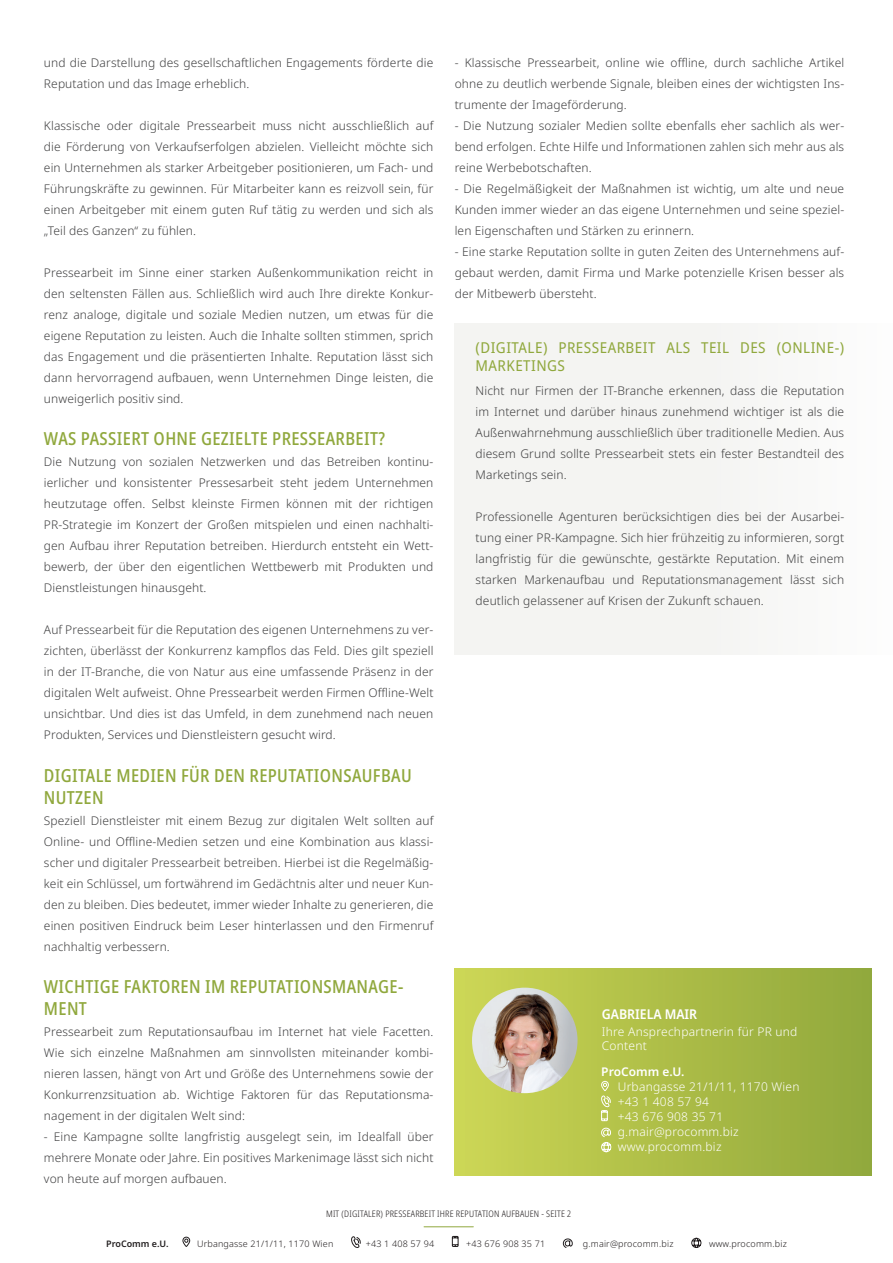
<style>
.page{position:relative;width:893px;height:1263px;background:#fff}
.page>*{position:absolute;margin:0;border:0;box-sizing:border-box;transform-origin:0 0}
.t1{font:500 condensed 18px/21.6px "Noto Sans";letter-spacing:.02em;color:#90a83d}
.t2{font:semi-condensed 15px/18px "Noto Sans";letter-spacing:.03em;color:#90a83d}
.t3{font:600 semi-condensed 13.5px "Noto Sans";color:#fff}
.t4{font:300 12px/21px "Noto Sans";letter-spacing:.01em;color:#3e3e3f;text-align:justify}
.t5{font:300 12px/15px "Noto Sans";letter-spacing:.02em;color:#fff}
.t6{font:600 12px "Noto Sans";color:#fff}
.t7{font:300 9px "Noto Sans";letter-spacing:.02em;color:#231f20}
.t8{font:300 condensed 9px "Noto Sans";letter-spacing:.02em;color:#231f20}
.t9{font:600 9px "Noto Sans";color:#231f20}
</style>
<div class="page">
<div style="left:455px;top:323px;width:438px;height:332px;background:#f4f4f2"></div>
<div style="left:455px;top:969px;width:417px;height:207px;background:linear-gradient(to right,#cdd656,#90a73b)"></div>
<svg style="left:601px;top:1081px;width:10px;height:40px"></svg>
<svg style="left:601px;top:1127px;width:10px;height:25px"></svg>
<img style="left:472px;top:988px;width:105px;height:105px;border-radius:53px">
<svg style="left:182px;top:1236px;width:8px;height:11px"></svg>
<svg style="left:351px;top:1236px;width:10px;height:12px"></svg>
<svg style="left:452px;top:1236px;width:7px;height:11px"></svg>
<svg style="left:563px;top:1238px;width:10px;height:10px"></svg>
<svg style="left:691px;top:1237px;width:11px;height:11px"></svg>
<hr style="left:424px;top:1226px;width:49px;height:1px;background:#90a83d">
<p class="t4" style="left:44px;top:52px;width:391px">und die Darstellung des gesellschaftlichen Engagements förderte die<br>Reputation und das Image erheblich.</p>
<p class="t4" style="left:44px;top:115px;width:391px">Klassische oder digitale Pressearbeit muss nicht ausschließlich auf die Förderung von Verkaufserfolgen abzielen. Vielleicht möchte sich ein Unternehmen als starker Arbeitgeber positionieren, um Fach- und Führungskräfte zu gewinnen. Für Mitarbeiter kann es reizvoll sein, für einen Arbeitgeber mit einem guten Ruf tätig zu werden und sich als „Teil des Ganzen“ zu fühlen.</p>
<p class="t4" style="left:44px;top:262px;width:391px">Pressearbeit im Sinne einer starken Außenkommunikation reicht in den seltensten Fällen aus. Schließlich wird auch Ihre direkte Konkur&shy;renz analoge, digitale und soziale Medien nutzen, um etwas für die eigene Reputation zu leisten. Auch die Inhalte sollten stimmen, sprich das Engagement und die präsentierten Inhalte. Reputation lässt sich dann hervorragend aufbauen, wenn Unternehmen Dinge leisten, die unweigerlich positiv sind.</p>
<h1 class="t1" style="left:44px;top:428px;width:343px">WAS PASSIERT OHNE GEZIELTE PRESSEARBEIT?</h1>
<p class="t4" style="left:44px;top:452px;width:391px">Die Nutzung von sozialen Netzwerken und das Betreiben kontinu&shy;ierlicher und konsistenter Pressesarbeit steht jedem Unternehmen heutzutage offen. Selbst kleinste Firmen können mit der richtigen PR-Strategie im Konzert der Großen mitspielen und einen nachhalti&shy;gen Aufbau ihrer Reputation betreiben. Hierdurch entsteht ein Wett&shy;bewerb, der über den eigentlichen Wettbewerb mit Produkten und Dienstleistungen hinausgeht.</p>
<p class="t4" style="left:44px;top:620px;width:391px">Auf Pressearbeit für die Reputation des eigenen Unternehmens zu ver&shy;zichten, überlässt der Konkurrenz kampflos das Feld. Dies gilt speziell in der IT-Branche, die von Natur aus eine umfassende Präsenz in der digitalen Welt aufweist. Ohne Pressearbeit werden Firmen Offline-Welt unsichtbar. Und dies ist das Umfeld, in dem zunehmend nach neuen Produkten, Services und Dienstleistern gesucht wird.</p>
<h1 class="t1" style="left:44px;top:765px;width:369px">DIGITALE MEDIEN FÜR DEN REPUTATIONSAUFBAU<br>NUTZEN</h1>
<p class="t4" style="left:44px;top:810px;width:391px">Speziell Dienstleister mit einem Bezug zur digitalen Welt sollten auf Online- und Offline-Medien setzen und eine Kombination aus klassi&shy;scher und digitaler Pressearbeit betreiben. Hierbei ist die Regelmäßig&shy;keit ein Schlüssel, um fortwährend im Gedächtnis alter und neuer Kun&shy;den zu bleiben. Dies bedeutet, immer wieder Inhalte zu generieren, die einen positiven Eindruck beim Leser hinterlassen und den Firmenruf nachhaltig verbessern.</p>
<h1 class="t1" style="left:44px;top:976px;width:361px">WICHTIGE FAKTOREN IM REPUTATIONSMANAGE-<br>MENT</h1>
<p class="t4" style="left:44px;top:1021px;width:391px">Pressearbeit zum Reputationsaufbau im Internet hat viele Facetten.<br>Wie sich einzelne Maßnahmen am sinnvollsten miteinander kombi&shy;nieren lassen, hängt von Art und Größe des Unternehmens sowie der Konkurrenzsituation ab. Wichtige Faktoren für das Reputationsma&shy;nagement in der digitalen Welt sind:</p>
<p class="t4" style="left:44px;top:1126px;width:391px">- Eine Kampagne sollte langfristig ausgelegt sein, im Idealfall über mehrere Monate oder Jahre. Ein positives Markenimage lässt sich nicht von heute auf morgen aufbauen.</p>
<p class="t4" style="left:455px;top:52px;width:391px">- Klassische Pressearbeit, online wie offline, durch sachliche Artikel ohne zu deutlich werbende Signale, bleiben eines der wichtigsten Ins&shy;trumente der Imageförderung.</p>
<p class="t4" style="left:455px;top:115px;width:391px">- Die Nutzung sozialer Medien sollte ebenfalls eher sachlich als wer&shy;bend erfolgen. Echte Hilfe und Informationen zahlen sich mehr aus als reine Werbebotschaften.</p>
<p class="t4" style="left:455px;top:178px;width:391px">- Die Regelmäßigkeit der Maßnahmen ist wichtig, um alte und neue Kunden immer wieder an das eigene Unternehmen und seine speziel&shy;len Eigenschaften und Stärken zu erinnern.</p>
<p class="t4" style="left:455px;top:241px;width:391px">- Eine starke Reputation sollte in guten Zeiten des Unternehmens auf&shy;gebaut werden, damit Firma und Marke potenzielle Krisen besser als der Mitbewerb übersteht.</p>
<p class="t2" style="left:476px;top:339px;width:370px">(DIGITALE) PRESSEARBEIT ALS TEIL DES (ONLINE-)<br>MARKETINGS</p>
<p class="t4" style="left:476px;top:381px;width:370px">Nicht nur Firmen der IT-Branche erkennen, dass die Reputation im Internet und darüber hinaus zunehmend wichtiger ist als die Außenwahrnehmung ausschließlich über traditionelle Medien. Aus diesem Grund sollte Pressearbeit stets ein fester Bestandteil des Marketings sein.</p>
<p class="t4" style="left:476px;top:507px;width:370px">Professionelle Agenturen berücksichtigen dies bei der Ausarbei&shy;tung einer PR-Kampagne. Sich hier frühzeitig zu informieren, sorgt langfristig für die gewünschte, gestärkte Reputation. Mit einem starken Markenaufbau und Reputationsmanagement lässt sich deutlich gelassener auf Krisen der Zukunft schauen.</p>
<p class="t3" style="left:602px;top:1004px;width:97px">GABRIELA MAIR</p>
<p class="t5" style="left:602px;top:1025px;width:197px;line-height:14.4px">Ihre Ansprechpartnerin für PR und<br>Content</p>
<p class="t6" style="left:601px;top:1063px;width:85px">ProComm e.U.</p>
<p class="t5" style="left:618px;top:1079px;width:183px">Urbangasse 21/1/11, 1170 Wien +43 1 408 57 94<br>+43 676 908 35 71 g.mair@procomm.biz www.procomm.biz</p>
<p class="t8" style="left:326px;top:1208px;width:246px">MIT (DIGITALER) PRESSEARBEIT IHRE REPUTATION AUFBAUEN - SEITE 2</p>
<p class="t9" style="left:106px;top:1237px;width:64px">ProComm e.U.</p>
<p class="t7" style="left:197px;top:1237px;width:138px">Urbangasse 21/1/11, 1170 Wien</p>
<p class="t7" style="left:366px;top:1237px;width:70px">+43 1 408 57 94</p>
<p class="t7" style="left:466px;top:1237px;width:81px">+43 676 908 35 71</p>
<p class="t7" style="left:583px;top:1237px;width:92px">g.mair@procomm.biz</p>
<p class="t7" style="left:709px;top:1237px;width:79px">www.procomm.biz</p>
</div>
